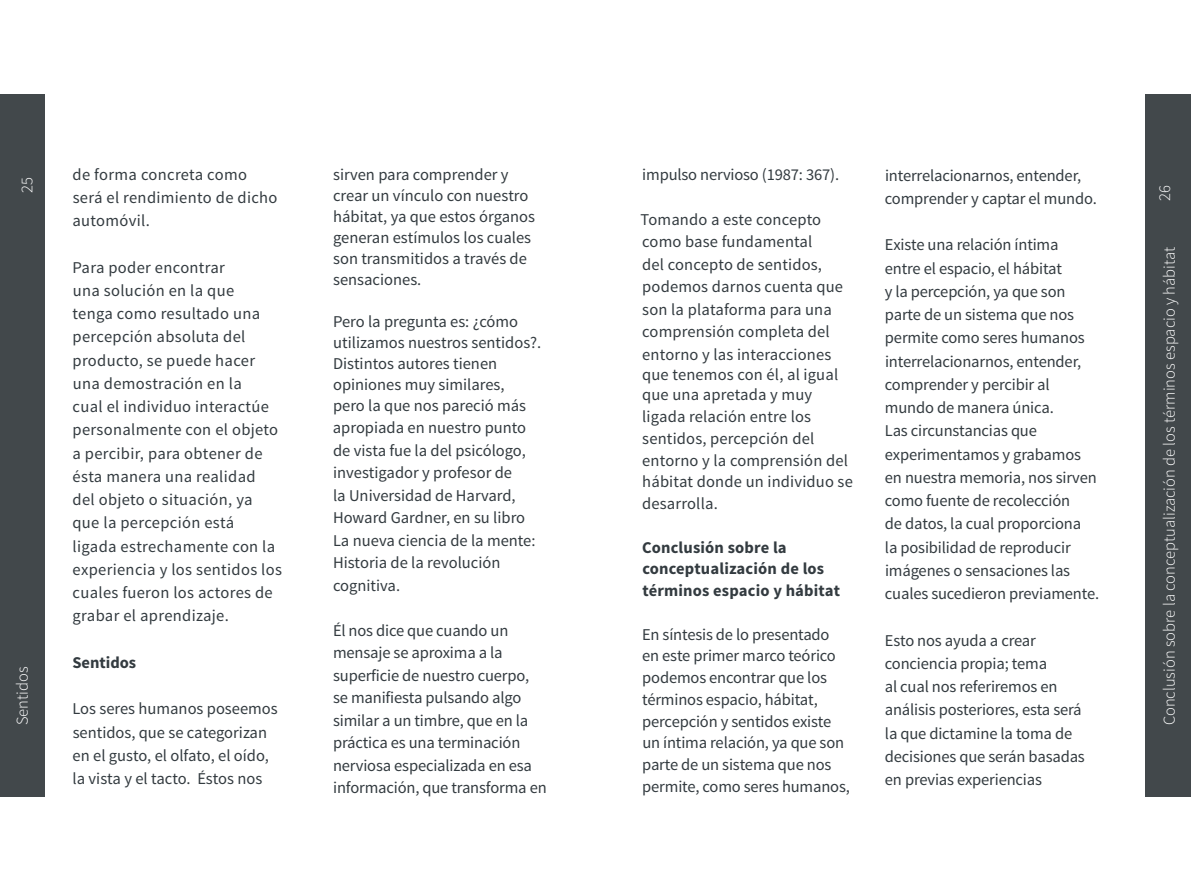
<style>
.page{position:relative;width:1191px;height:893px;background:#fff}
.page>*{position:absolute;margin:0;border:0;box-sizing:border-box;transform-origin:0 0}
.t1{font:16.5px/23.2px "Source Sans Pro";letter-spacing:-.01em;color:#333b40}
.t2{font:16.5px/23.2px "Source Sans Pro";letter-spacing:.02em;color:#333b40}
.t3{font:16.5px/22.5px "Source Sans Pro";letter-spacing:.01em;color:#333b40}
.t4{font:300 16.5px "Source Sans Pro";color:#fff}
.t5{font:700 16.5px/21.8px "Source Sans Pro";letter-spacing:.01em;color:#333b40}
</style>
<div class="page">
<div style="left:0;top:95px;width:45px;height:702px;background:#42484b"></div>
<div style="left:1145px;top:95px;width:46px;height:702px;background:#42484b"></div>
<p class="t4" style="left:17px;top:193px;width:17px;rotate:-90deg">25</p>
<p class="t4" style="left:12px;top:725px;width:60px;rotate:-90deg">Sentidos</p>
<p class="t2" style="left:72px;top:163px;width:207px">de forma concreta como será el rendimiento de dicho automóvil.</p>
<p class="t2" style="left:72px;top:256px;width:211px">Para poder encontrar<br>una solución en la que<br>tenga como resultado una percepción absoluta del producto, se puede hacer una demostración en la<br>cual el individuo interactúe personalmente con el objeto a percibir, para obtener de ésta manera una realidad<br>del objeto o situación, ya que la percepción está ligada estrechamente con la experiencia y los sentidos los cuales fueron los actores de grabar el aprendizaje.</p>
<p class="t5" style="left:72px;top:652px;width:65px">Sentidos</p>
<p class="t1" style="left:73px;top:698px;width:207px">Los seres humanos poseemos sentidos, que se categorizan en el gusto, el olfato, el oído, la vista y el tacto. Éstos nos</p>
<p class="t1" style="left:333px;top:164px;width:203px;line-height:21px">sirven para comprender y crear un vínculo con nuestro hábitat, ya que estos órganos generan estímulos los cuales son transmitidos a través de sensaciones.</p>
<p class="t1" style="left:333px;top:311px;width:210px;line-height:21px">Pero la pregunta es: ¿cómo utilizamos nuestros sentidos?.<br>Distintos autores tienen opiniones muy similares,<br>pero la que nos pareció más</p>
<p class="t1" style="left:333px;top:417px;width:204px;line-height:22.5px">apropiada en nuestro punto de vista fue la del psicólogo, investigador y profesor de<br>la Universidad de Harvard,<br>Howard Gardner, en su libro<br>La nueva ciencia de la mente:<br>Historia de la revolución cognitiva.</p>
<p class="t1" style="left:333px;top:619px;width:215px;line-height:22.5px">Él nos dice que cuando un mensaje se aproxima a la superficie de nuestro cuerpo, se manifiesta pulsando algo similar a un timbre, que en la práctica es una terminación nerviosa especializada en esa información, que transforma en</p>
<p class="t1" style="left:642px;top:163px;width:198px">impulso nervioso (1987: 367).</p>
<p class="t3" style="left:640px;top:208px;width:204px">Tomando a este concepto como base fundamental<br>del concepto de sentidos, podemos darnos cuenta que son la plataforma para una comprensión completa del entorno y las interacciones</p>
<p class="t3" style="left:642px;top:365px;width:198px;line-height:20.2px">que tenemos con él, al igual que una apretada y muy</p>
<p class="t3" style="left:642px;top:406px;width:212px;line-height:21.8px">ligada relación entre los sentidos, percepción del entorno y la comprensión del hábitat donde un individuo se desarrolla.</p>
<p class="t5" style="left:642px;top:537px;width:200px">Conclusión sobre la conceptualización de los términos espacio y hábitat</p>
<p class="t1" style="left:642px;top:623px;width:209px;line-height:21.8px">En síntesis de lo presentado en este primer marco teórico podemos encontrar que los términos espacio, hábitat, percepción y sentidos existe un íntima relación, ya que son parte de un sistema que nos permite, como seres humanos,</p>
<p class="t1" style="left:885px;top:164px;width:213px">interrelacionarnos, entender, comprender y captar el mundo.</p>
<p class="t1" style="left:884px;top:234px;width:216px">Existe una relación íntima<br>entre el espacio, el hábitat<br>y la percepción, ya que son parte de un sistema que nos permite como seres humanos interrelacionarnos, entender, comprender y percibir al mundo de manera única.<br>Las circunstancias que experimentamos y grabamos en nuestra memoria, nos sirven como fuente de recolección<br>de datos, la cual proporciona<br>la posibilidad de reproducir imágenes o sensaciones las cuales sucedieron previamente.</p>
<p class="t1" style="left:884px;top:629px;width:202px">Esto nos ayuda a crear conciencia propia; tema<br>al cual nos referiremos en análisis posteriores, esta será la que dictamine la toma de decisiones que serán basadas en previas experiencias</p>
<p class="t4" style="left:1154px;top:201px;width:17px;rotate:-90deg">26</p>
<p class="t4" style="left:1159px;top:725px;width:480px;rotate:-90deg">Conclusión sobre la conceptualización de los términos espacio y hábitat</p>
</div>
